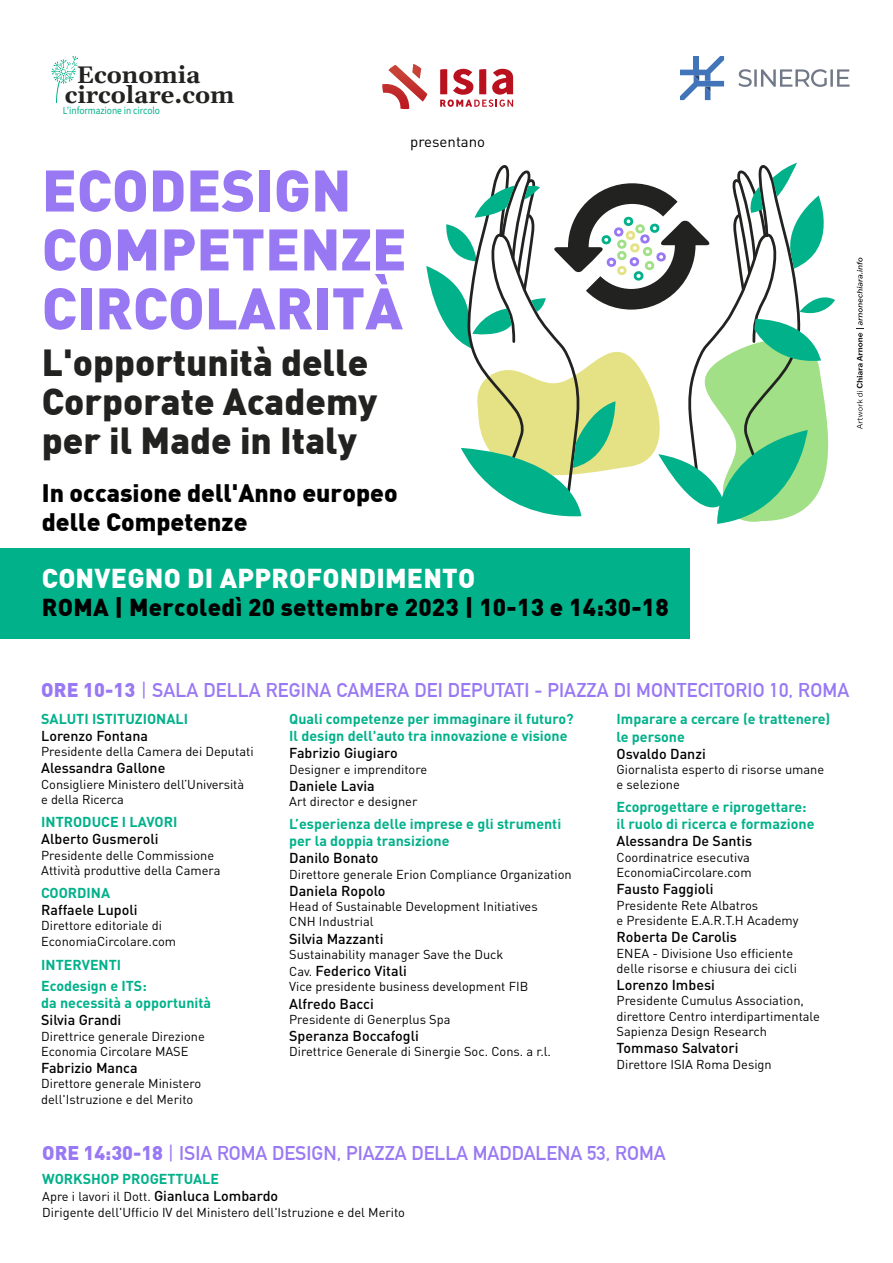
<style>
.page{position:relative;width:893px;height:1263px;background:#fff}
.page>*{position:absolute;margin:0;border:0;box-sizing:border-box;transform-origin:0 0}
.t1{font:900 57.6px/58.9px "DIN";color:#9978f4}
.t2{font:900 36.9px/38.7px "DIN";color:#222221}
.t3{font:900 26.7px "DIN";letter-spacing:.01em;color:#fff}
.t4{font:900 24.75px/28.5px "DIN";color:#000}
.t5{font:900 24px "DIN";letter-spacing:.01em;color:#000}
.t6{font:23.85px "Gelasio";color:#222221}
.t7{font:700 19.5px "DIN Alternate";letter-spacing:.01em;color:#9978f4}
.t8{font:15px "DIN Pro";color:#000}
.t9{font:700 14.25px/17.1px "DIN Pro";color:#00b18a}
.t10{font:500 14.25px "DIN Pro";color:#000}
.t11{font:12.9px/15.5px "DIN Pro";color:#000}
.t12{font:10.5px "Source Sans Pro";color:#00b18a;scale:.9 1}
.s1{font-family:"DIN";font-weight:900}
.s2{font-family:"DIN Pro";font-weight:400}
.s3{font-weight:400;font-size:12.9px}
.s4{font-weight:500;font-size:14.25px}
</style>
<div class="page">
<div style="left:0;top:548px;width:689px;height:91px;background:#00b18a"></div>
<svg style="left:382px;top:64px;width:45px;height:45px"></svg>
<svg style="left:440px;top:69px;width:73px;height:38px"></svg>
<svg style="left:738px;top:69px;width:112px;height:18px"></svg>
<svg style="left:680px;top:56px;width:44px;height:44px"></svg>
<svg style="left:51px;top:56px;width:27px;height:47px"></svg>
<svg style="left:426px;top:162px;width:438px;height:362px"></svg>
<h3 class="t6" style="left:77px;top:53px;width:125px">Economia</h3>
<p class="t12" style="left:63px;top:103px;width:109px">L’informazione in circolo</p>
<h3 class="t6" style="left:65px;top:73px;width:171px">circolare.com</h3>
<p class="t8" style="left:410px;top:132px;width:76px">presentano</p>
<h1 class="t1" style="left:42px;top:158px;width:366px">ECODESIGN<br>COMPETENZE<br>CIRCOLARITÀ</h1>
<h2 class="t2" style="left:42px;top:341px;width:337px">L'opportunità delle<br>Corporate Academy per il Made in Italy</h2>
<h3 class="t4" style="left:42px;top:478px;width:357px">In occasione dell'Anno europeo delle Competenze</h3>
<h3 class="t3" style="left:42px;top:560px;width:435px">CONVEGNO DI APPROFONDIMENTO</h3>
<h3 class="t5" style="left:42px;top:591px;width:628px">ROMA | Mercoledì 20 settembre 2023 | 10-13 e 14:30-18</h3>
<h3 class="t7" style="left:41px;top:675px;width:809px"><span class="s1">ORE 10-13</span> <span class="s2">|</span> SALA DELLA REGINA CAMERA DEI DEPUTATI - PIAZZA DI MONTECITORIO 10, ROMA</h3>
<p class="t9" style="left:41px;top:709px;width:148px">SALUTI ISTITUZIONALI</p>
<p class="t10" style="left:41px;top:726px;width:108px">Lorenzo Fontana</p>
<p class="t11" style="left:41px;top:743px;width:214px">Presidente della Camera dei Deputati</p>
<p class="t10" style="left:41px;top:758px;width:126px">Alessandra Gallone</p>
<p class="t11" style="left:41px;top:776px;width:204px">Consigliere Ministero dell’Università e della Ricerca</p>
<p class="t9" style="left:617px;top:710px;width:215px">Imparare a cercare (e trattenere) le persone</p>
<p class="t10" style="left:617px;top:744px;width:91px">Osvaldo Danzi</p>
<p class="t11" style="left:617px;top:761px;width:209px">Giornalista esperto di risorse umane e selezione</p>
<p class="t9" style="left:617px;top:798px;width:199px">Ecoprogettare e riprogettare: il ruolo di ricerca e formazione</p>
<p class="t10" style="left:617px;top:831px;width:137px">Alessandra De Santis</p>
<p class="t11" style="left:617px;top:849px;width:137px">Coordinatrice esecutiva<br>EconomiaCircolare.com</p>
<p class="t10" style="left:617px;top:879px;width:99px">Fausto Faggioli</p>
<p class="t11" style="left:617px;top:897px;width:184px">Presidente Rete Albatros<br>e Presidente E.A.R.T.H Academy</p>
<p class="t10" style="left:617px;top:927px;width:122px">Roberta De Carolis</p>
<p class="t11" style="left:617px;top:945px;width:182px">ENEA - Divisione Uso efficiente delle risorse e chiusura dei cicli</p>
<p class="t10" style="left:617px;top:975px;width:100px">Lorenzo Imbesi</p>
<p class="t11" style="left:617px;top:992px;width:205px">Presidente Cumulus Association, direttore Centro interdipartimentale<br>Sapienza Design Research</p>
<p class="t10" style="left:617px;top:1038px;width:123px">Tommaso Salvatori</p>
<p class="t11" style="left:617px;top:1056px;width:157px">Direttore ISIA Roma Design</p>
<p class="t9" style="left:289px;top:710px;width:286px">Quali competenze per immaginare il futuro?<br>Il design dell'auto tra innovazione e visione</p>
<p class="t10" style="left:289px;top:743px;width:110px">Fabrizio Giugiaro</p>
<p class="t11" style="left:289px;top:761px;width:140px">Designer e imprenditore</p>
<p class="t10" style="left:289px;top:776px;width:87px">Daniele Lavia</p>
<p class="t11" style="left:289px;top:793px;width:130px">Art director e designer</p>
<p class="t9" style="left:289px;top:815px;width:274px">L’esperienza delle imprese e gli strumenti per la doppia transizione</p>
<p class="t10" style="left:289px;top:848px;width:91px">Danilo Bonato</p>
<p class="t11" style="left:289px;top:866px;width:284px">Direttore generale Erion Compliance Organization</p>
<p class="t10" style="left:289px;top:881px;width:98px">Daniela Ropolo</p>
<p class="t11" style="left:289px;top:898px;width:250px">Head of Sustainable Development Initiatives<br>CNH Industrial</p>
<p class="t10" style="left:289px;top:929px;width:96px">Silvia Mazzanti</p>
<p class="t11" style="left:289px;top:946px;width:216px">Sustainability manager Save the Duck</p>
<p class="t10" style="left:289px;top:961px;width:119px"><span class="s3">Cav.</span> Federico Vitali</p>
<p class="t11" style="left:289px;top:978px;width:241px">Vice presidente business development FIB</p>
<p class="t10" style="left:289px;top:994px;width:86px">Alfredo Bacci</p>
<p class="t11" style="left:289px;top:1011px;width:163px">Presidente di Generplus Spa</p>
<p class="t10" style="left:289px;top:1026px;width:131px">Speranza Boccafogli</p>
<p class="t11" style="left:289px;top:1043px;width:263px">Direttrice Generale di Sinergie Soc. Cons. a r.l.</p>
<p class="t9" style="left:41px;top:813px;width:138px">INTRODUCE I LAVORI</p>
<p class="t10" style="left:41px;top:829px;width:119px">Alberto Gusmeroli</p>
<p class="t11" style="left:41px;top:847px;width:181px">Presidente delle Commissione<br>Attività produttive della Camera</p>
<p class="t9" style="left:41px;top:883px;width:71px">COORDINA</p>
<p class="t10" style="left:41px;top:900px;width:98px">Raffaele Lupoli</p>
<p class="t11" style="left:41px;top:917px;width:137px">Direttore editoriale di<br>EconomiaCircolare.com</p>
<p class="t9" style="left:41px;top:953px;width:107px;line-height:21.3px">INTERVENTI<br>Ecodesign e ITS:</p>
<p class="t9" style="left:41px;top:994px;width:171px">da necessità a opportunità</p>
<p class="t10" style="left:41px;top:1010px;width:82px">Silvia Grandi</p>
<p class="t11" style="left:41px;top:1028px;width:165px">Direttrice generale Direzione<br>Economia Circolare MASE</p>
<p class="t10" style="left:41px;top:1058px;width:98px">Fabrizio Manca</p>
<p class="t11" style="left:41px;top:1075px;width:162px">Direttore generale Ministero dell'Istruzione e del Merito</p>
<h3 class="t7" style="left:42px;top:1138px;width:625px"><span class="s1">ORE 14:30-18</span> <span class="s2">|</span> ISIA ROMA DESIGN, PIAZZA DELLA MADDALENA 53, ROMA</h3>
<p class="t9" style="left:42px;top:1170px;width:178px">WORKSHOP PROGETTUALE</p>
<p class="t11" style="left:42px;top:1188px;width:364px">Apre i lavori il Dott. <span class="s4">Gianluca Lombardo<br></span>Dirigente dell'Ufficio IV del Ministero dell'Istruzione e del Merito</p>
</div>
